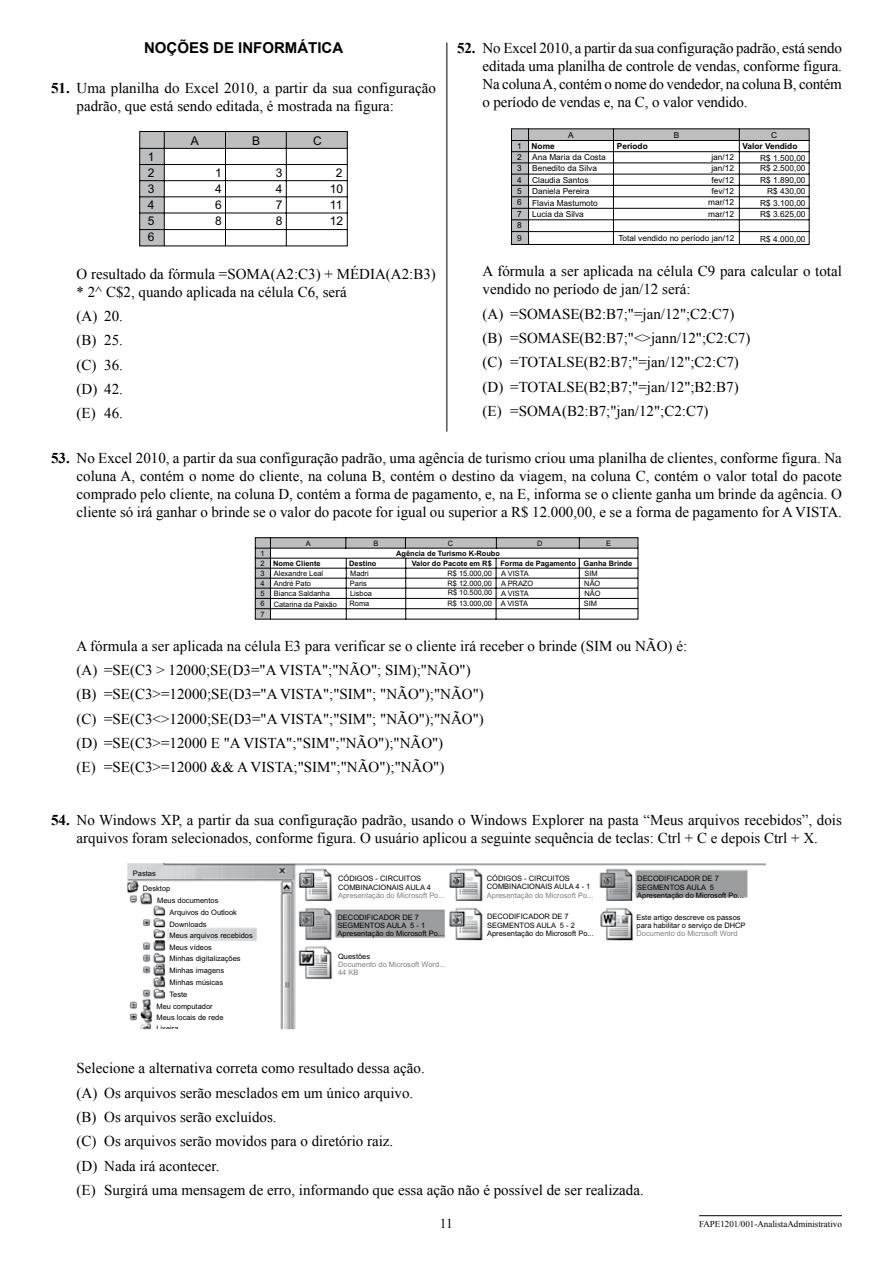
<style>
.page{position:relative;width:893px;height:1263px;background:#fff}
.page>*{position:absolute;margin:0;border:0;box-sizing:border-box;transform-origin:0 0}
.t1{font:15px/24.3px "Times New Roman";color:#000}
.t2{font:700 15px "Arial";color:#000}
.t3{font:13.5px "Times New Roman";color:#000}
.t4{font:12px/16.2px "Arial";color:#000}
.t5{font:9px "Times New Roman";color:#000}
.t6{font:8.25px/11.7px "Arial";color:#000}
.t7{font:700 8.25px "Arial";color:#000}
.t8{font:7.5px/8.4px "Arial";color:#000}
.t9{font:7.5px/8.4px "Arial";color:#808285}
.t10{font:7.35px/10.8px "Arial";color:#000}
.t11{font:700 7.35px "Arial";color:#000}
.s1{font-weight:700}
.s2{font-weight:400}
</style>
<div class="page">
<hr style="left:699px;top:1215px;width:143px;height:1px;background:#000">
<hr style="left:446px;top:43px;width:1px;height:389px;background:#000">
<svg style="left:139px;top:131px;width:209px;height:116px"></svg>
<svg style="left:511px;top:128px;width:299px;height:117px"></svg>
<svg style="left:254px;top:537px;width:384px;height:83px"></svg>
<img style="left:128px;top:864px;width:638px;height:165px">
<p class="t2" style="left:144px;top:38px;width:201px">NOÇÕES DE INFORMÁTICA</p>
<p class="t1" style="left:77px;top:78px;width:361px;line-height:18px;text-indent:-26px"><span class="s1">51.</span> Uma planilha do Excel 2010, a partir da sua configuração padrão, que está sendo editada, é mostrada na figura:</p>
<p class="t4" style="left:191px;top:132px;width:10px">A</p>
<p class="t4" style="left:148px;top:149px;width:8px">1<br>2</p>
<p class="t4" style="left:252px;top:132px;width:10px">B</p>
<p class="t4" style="left:313px;top:132px;width:10px">C</p>
<p class="t4" style="left:215px;top:165px;width:8px">1</p>
<p class="t4" style="left:276px;top:165px;width:8px">3</p>
<p class="t4" style="left:336px;top:165px;width:8px">2</p>
<p class="t4" style="left:148px;top:180px;width:8px">3</p>
<p class="t4" style="left:215px;top:180px;width:8px">4</p>
<p class="t4" style="left:276px;top:180px;width:8px">4</p>
<p class="t4" style="left:330px;top:180px;width:15px">10</p>
<p class="t4" style="left:148px;top:197px;width:8px">4</p>
<p class="t4" style="left:215px;top:197px;width:8px">6</p>
<p class="t4" style="left:276px;top:197px;width:8px">7</p>
<p class="t4" style="left:330px;top:197px;width:14px">11</p>
<p class="t4" style="left:148px;top:213px;width:8px">5</p>
<p class="t4" style="left:215px;top:213px;width:8px">8</p>
<p class="t4" style="left:276px;top:213px;width:8px">8</p>
<p class="t4" style="left:330px;top:213px;width:15px">12</p>
<p class="t4" style="left:148px;top:229px;width:8px">6</p>
<p class="t1" style="left:483px;top:39px;width:361px;line-height:18px;text-align:justify;text-indent:-26px"><span class="s1">52.</span> No Excel 2010, a partir da sua configuração padrão, está sendo editada uma planilha de controle de vendas, conforme figura.<br>Na coluna A, contém o nome do vendedor, na coluna B, contém o período de vendas e, na C, o valor vendido.</p>
<p class="t6" style="left:568px;top:129px;width:7px">A</p>
<p class="t7" style="left:517px;top:141px;width:39px"><span class="s2">1</span> Nome</p>
<p class="t7" style="left:617px;top:141px;width:32px">Período</p>
<p class="t7" style="left:742px;top:141px;width:57px">Valor Vendido</p>
<p class="t6" style="left:517px;top:152px;width:6px">2</p>
<p class="t6" style="left:532px;top:152px;width:75px">Ana Maria da Costa</p>
<p class="t6" style="left:711px;top:152px;width:24px">jan/12</p>
<p class="t6" style="left:760px;top:152px;width:47px;line-height:11.1px;text-align:right">R$ 1.500,00<br>R$ 2.500,00<br>R$ 1.890,00<br>R$ 430,00</p>
<p class="t6" style="left:760px;top:197px;width:47px">R$ 3.100,00<br>R$ 3.625,00</p>
<p class="t6" style="left:760px;top:233px;width:47px">R$ 4.000,00</p>
<p class="t6" style="left:674px;top:129px;width:7px">B</p>
<p class="t6" style="left:771px;top:129px;width:8px">C</p>
<p class="t6" style="left:517px;top:162px;width:6px">3</p>
<p class="t6" style="left:532px;top:162px;width:66px">Benedito da Silva</p>
<p class="t6" style="left:711px;top:163px;width:24px">jan/12</p>
<p class="t6" style="left:517px;top:174px;width:6px">4</p>
<p class="t6" style="left:532px;top:174px;width:58px">Claudia Santos</p>
<p class="t6" style="left:711px;top:174px;width:24px">fev/12</p>
<p class="t6" style="left:517px;top:185px;width:6px">5</p>
<p class="t6" style="left:532px;top:185px;width:67px">Daniela Pereira<br>Flavia Mastumoto<br>Lucia da Silva</p>
<p class="t6" style="left:708px;top:185px;width:27px;text-align:center">fev/12 mar/12 mar/12</p>
<p class="t6" style="left:618px;top:233px;width:118px">Total vendido no período jan/12</p>
<p class="t6" style="left:517px;top:196px;width:6px;line-height:12.5px">6<br>7</p>
<p class="t6" style="left:517px;top:219px;width:6px;line-height:12.9px">8<br>9</p>
<p class="t1" style="left:77px;top:264px;width:361px;line-height:18px">O resultado da fórmula =SOMA(A2:C3) + MÉDIA(A2:B3) * 2^ C$2, quando aplicada na célula C6, será</p>
<p class="t1" style="left:77px;top:303px;width:48px;text-align:justify">(A) 20. (B) 25. (C) 36. (D) 42. (E) 46.</p>
<p class="t1" style="left:483px;top:262px;width:361px;line-height:18px">A fórmula a ser aplicada na célula C9 para calcular o total vendido no período de jan/12 será:</p>
<p class="t1" style="left:483px;top:301px;width:269px">(A) =SOMASE(B2:B7;"=jan/12";C2:C7) (B) =SOMASE(B2:B7;"&lt;&gt;jann/12";C2:C7) (C) =TOTALSE(B2:B7;"=jan/12";C2:C7) (D) =TOTALSE(B2;B7;"=jan/12";B2:B7) (E) =SOMA(B2:B7;"jan/12";C2:C7)</p>
<p class="t1" style="left:77px;top:449px;width:767px;line-height:18px;text-align:justify;text-indent:-26px"><span class="s1">53.</span> No Excel 2010, a partir da sua configuração padrão, uma agência de turismo criou uma planilha de clientes, conforme figura. Na coluna A, contém o nome do cliente, na coluna B, contém o destino da viagem, na coluna C, contém o valor total do pacote comprado pelo cliente, na coluna D, contém a forma de pagamento, e, na E, informa se o cliente ganha um brinde da agência. O cliente só irá ganhar o brinde se o valor do pacote for igual ou superior a R$ 12.000,00, e se a forma de pagamento for A VISTA.</p>
<p class="t10" style="left:306px;top:538px;width:6px">A</p>
<p class="t11" style="left:273px;top:559px;width:49px">Nome Cliente</p>
<p class="t10" style="left:373px;top:538px;width:6px">B</p>
<p class="t10" style="left:448px;top:538px;width:7px">C</p>
<p class="t10" style="left:537px;top:538px;width:7px">D</p>
<p class="t10" style="left:606px;top:538px;width:6px">E</p>
<p class="t11" style="left:396px;top:549px;width:105px">Agência de Turismo K-Roubo</p>
<p class="t10" style="left:260px;top:548px;width:6px;line-height:10.1px">1<br>2</p>
<p class="t11" style="left:349px;top:559px;width:29px">Destino</p>
<p class="t11" style="left:412px;top:559px;width:222px">Valor do Pacote em R$ Forma de Pagamento Ganha Brinde</p>
<p class="t10" style="left:447px;top:568px;width:46px;line-height:10.2px">R$ 15.000,00<br>R$ 12.000,00</p>
<p class="t10" style="left:447px;top:587px;width:46px">R$ 10.500,00<br>R$ 13.000,00</p>
<p class="t10" style="left:260px;top:568px;width:6px">3</p>
<p class="t10" style="left:274px;top:568px;width:51px">Alexandre Leal</p>
<p class="t10" style="left:350px;top:568px;width:20px">Madri</p>
<p class="t10" style="left:501px;top:568px;width:29px">A VISTA</p>
<p class="t10" style="left:584px;top:568px;width:15px">SIM</p>
<p class="t10" style="left:260px;top:578px;width:6px">4</p>
<p class="t10" style="left:274px;top:578px;width:39px">André Pato</p>
<p class="t10" style="left:350px;top:578px;width:18px">Paris</p>
<p class="t10" style="left:501px;top:578px;width:34px">A PRAZO</p>
<p class="t10" style="left:584px;top:578px;width:18px">NÃO</p>
<p class="t10" style="left:260px;top:588px;width:6px">5</p>
<p class="t10" style="left:274px;top:588px;width:65px">Bianca Saldanha<br>Catarina da Paixão</p>
<p class="t10" style="left:350px;top:588px;width:23px">Lisboa</p>
<p class="t10" style="left:501px;top:588px;width:29px">A VISTA</p>
<p class="t10" style="left:584px;top:588px;width:18px">NÃO</p>
<p class="t10" style="left:260px;top:598px;width:6px">6</p>
<p class="t10" style="left:350px;top:598px;width:21px">Roma</p>
<p class="t10" style="left:501px;top:598px;width:29px">A VISTA</p>
<p class="t10" style="left:584px;top:598px;width:15px">SIM</p>
<p class="t10" style="left:260px;top:609px;width:6px">7</p>
<p class="t1" style="left:77px;top:633px;width:612px">A fórmula a ser aplicada na célula E3 para verificar se o cliente irá receber o brinde (SIM ou NÃO) é: (A) =SE(C3 &gt; 12000;SE(D3="A VISTA";"NÃO"; SIM);"NÃO")<br>(B) =SE(C3&gt;=12000;SE(D3="A VISTA";"SIM"; "NÃO");"NÃO")<br>(C) =SE(C3&lt;&gt;12000;SE(D3="A VISTA";"SIM"; "NÃO");"NÃO")<br>(D) =SE(C3&gt;=12000 E "A VISTA";"SIM";"NÃO");"NÃO")<br>(E) =SE(C3&gt;=12000 &amp;&amp; A VISTA;"SIM";"NÃO");"NÃO")</p>
<p class="t1" style="left:51px;top:810px;width:792px;line-height:18px;text-align:center"><span class="s1">54.</span> No Windows XP, a partir da sua configuração padrão, usando o Windows Explorer na pasta “Meus arquivos recebidos”, dois arquivos foram selecionados, conforme figura. O usuário aplicou a seguinte sequência de teclas: Ctrl + C e depois Ctrl + X.</p>
<p class="t8" style="left:143px;top:866px;width:29px;line-height:14.4px;text-indent:-10px">Pastas<br>Desktop</p>
<p class="t8" style="left:170px;top:894px;width:69px;line-height:12.6px;text-indent:-12px">Meus documentos<br>Arquivos do Outlook</p>
<p class="t8" style="left:170px;top:920px;width:39px">Downloads</p>
<p class="t8" style="left:170px;top:931px;width:85px">Meus arquivos recebidos</p>
<p class="t8" style="left:170px;top:943px;width:44px">Meus vídeos</p>
<p class="t8" style="left:170px;top:954px;width:73px">Minhas digitalizações</p>
<p class="t8" style="left:170px;top:966px;width:56px">Minhas imagens</p>
<p class="t8" style="left:170px;top:978px;width:55px">Minhas músicas</p>
<p class="t8" style="left:170px;top:990px;width:19px">Teste</p>
<p class="t8" style="left:156px;top:1002px;width:58px">Meu computador</p>
<p class="t8" style="left:487px;top:874px;width:105px">CÓDIGOS - CIRCUITOS<br>COMBINACIONAIS AULA 4 - 1</p>
<p class="t9" style="left:487px;top:891px;width:108px">Apresentação do Microsoft Po...</p>
<p class="t8" style="left:338px;top:874px;width:94px">CÓDIGOS - CIRCUITOS<br>COMBINACIONAIS AULA 4</p>
<p class="t9" style="left:338px;top:891px;width:108px">Apresentação do Microsoft Po...</p>
<p class="t8" style="left:637px;top:874px;width:108px">DECODIFICADOR DE 7<br>SEGMENTOS AULA 5<br>Apresentação do Microsoft Po...</p>
<p class="t8" style="left:337px;top:913px;width:108px">DECODIFICADOR DE 7<br>SEGMENTOS AULA 5 - 1<br>Apresentação do Microsoft Po...</p>
<p class="t8" style="left:487px;top:912px;width:108px">DECODIFICADOR DE 7<br>SEGMENTOS AULA 5 - 2<br>Apresentação do Microsoft Po...</p>
<p class="t8" style="left:636px;top:913px;width:111px">Este artigo descreve os passos para habilitar o serviço de DHCP</p>
<p class="t9" style="left:636px;top:929px;width:103px">Documento do Microsoft Word</p>
<p class="t8" style="left:338px;top:952px;width:34px">Questões</p>
<p class="t9" style="left:338px;top:960px;width:109px">Documento do Microsoft Word...<br>44 KB</p>
<p class="t8" style="left:156px;top:1012px;width:69px;line-height:11.4px">Meus locais de rede<br>Lixeira</p>
<p class="t1" style="left:77px;top:1056px;width:569px">Selecione a alternativa correta como resultado dessa ação.<br>(A) Os arquivos serão mesclados em um único arquivo.<br>(B) Os arquivos serão excluídos.<br>(C) Os arquivos serão movidos para o diretório raiz.<br>(D) Nada irá acontecer.<br>(E) Surgirá uma mensagem de erro, informando que essa ação não é possível de ser realizada.</p>
<p class="t3" style="left:440px;top:1215px;width:15px">11</p>
<p class="t5" style="left:699px;top:1217px;width:144px">FAPE1201/001-AnalistaAdministrativo</p>
</div>
